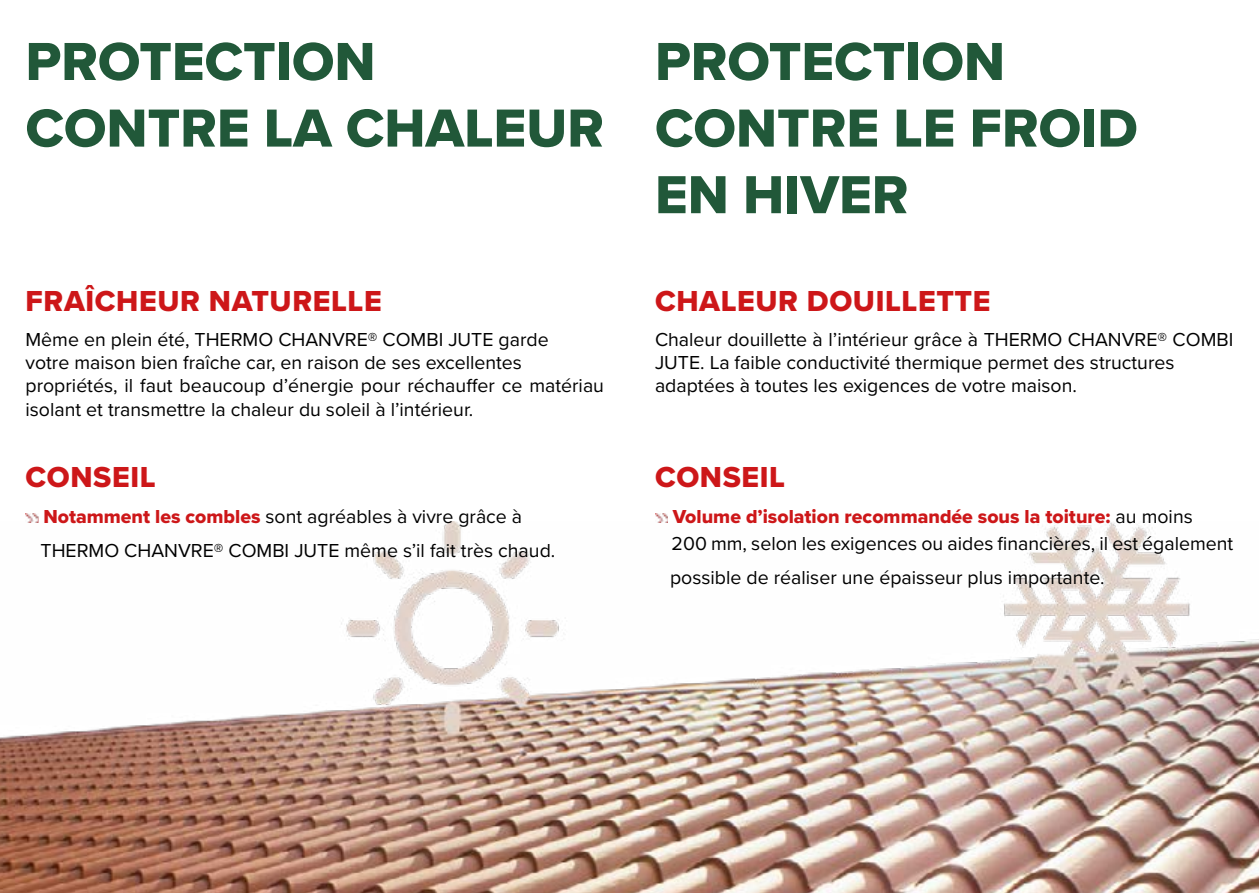
<style>
.page{position:relative;width:1259px;height:893px;background:#fff}
.page>*{position:absolute;margin:0;border:0;box-sizing:border-box;transform-origin:0 0}
.t1{font:55.5px/66.6px "Proxima Nova Extrabld";color:#215839}
.t2{font:30px "Proxima Nova Extrabld";letter-spacing:.02em;color:#cd1719}
.t3{font:19.5px/23.4px "Proxima Nova";color:#000}
.t4{font:19.5px "Proxima Nova Extrabld";color:#cd1719}
.s1{font-family:"Proxima Nova Extrabld";color:#cd1719}
.s2{font-family:"Proxima Nova";color:#000}
</style>
<div class="page">
<img style="left:0;top:522px;width:1259px;height:371px">
<svg style="left:26px;top:513px;width:12px;height:10px"></svg>
<svg style="left:655px;top:513px;width:13px;height:10px"></svg>
<h1 class="t1" style="left:26px;top:27px;width:580px">PROTECTION<br>CONTRE LA CHALEUR</h1>
<h1 class="t1" style="left:655px;top:27px;width:484px">PROTECTION<br>CONTRE LE FROID<br>EN HIVER</h1>
<h2 class="t2" style="left:26px;top:279px;width:358px">FRAÎCHEUR NATURELLE</h2>
<h2 class="t2" style="left:655px;top:279px;width:337px">CHALEUR DOUILLETTE</h2>
<p class="t3" style="left:26px;top:327px;width:580px">Même en plein été, THERMO CHANVRE® COMBI JUTE garde<br>votre maison bien fraîche car, en raison de ses excellentes propriétés, il faut beaucoup d’énergie pour réchauffer ce matériau isolant et transmettre la chaleur du soleil à l’intérieur.</p>
<p class="t3" style="left:655px;top:327px;width:580px">Chaleur douillette à l’intérieur grâce à THERMO CHANVRE® COMBI<br>JUTE. La faible conductivité thermique permet des structures adaptées à toutes les exigences de votre maison.</p>
<h2 class="t2" style="left:26px;top:455px;width:132px">CONSEIL</h2>
<h2 class="t2" style="left:655px;top:455px;width:132px">CONSEIL</h2>
<p class="t3" style="left:41px;top:498px;width:516px;line-height:34.5px"><span class="s1">Notamment les combles</span> sont agréables à vivre grâce à<br>THERMO CHANVRE® COMBI JUTE même s’il fait très chaud.</p>
<p class="t4" style="left:673px;top:502px;width:521px">Volume d’isolation recommandée sous la toiture: <span class="s2">au moins</span></p>
<p class="t3" style="left:670px;top:525px;width:565px;line-height:34.5px">200 mm, selon les exigences ou aides financières, il est également possible de réaliser une épaisseur plus importante.</p>
</div>
